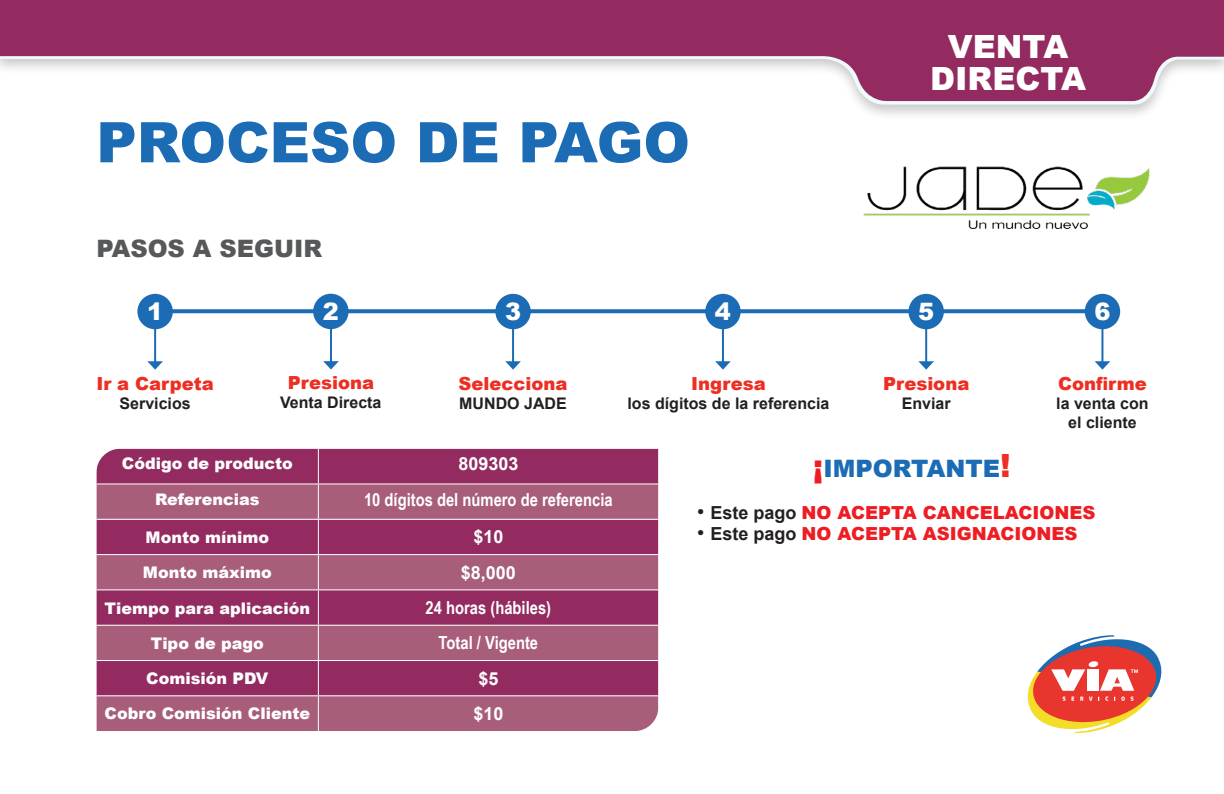
<style>
.page{position:relative;width:1224px;height:794px;background:#fff}
.page>*{position:absolute;margin:0;border:0;box-sizing:border-box;transform-origin:0 0}
.t1{font:900 56px "Arial";color:#1b6bb5}
.t2{font:900 32px/32px "Arial";color:#fff;text-align:center}
.t3{font:900 24px "Arial";color:#57585a}
.t4{font:900 24px "Arial";color:#1b6bb5}
.t5{font:900 24px "Arial";color:#fff}
.t6{font:700 18px "Arial Narrow";color:#fff}
.t7{font:900 18px "Arial";color:#ee1d23}
.t8{font:900 18px "Arial";color:#ee2e22}
.t9{font:700 18px "Arial";color:#fff}
.t10{font:900 16px "Arial";color:#fff}
.t11{font:700 16px/19.2px "Arial";color:#231f20;text-align:center}
.s1{font-size:32px;color:#ee1d23}
.s2{font-size:32px;color:#ee2e22}
.s3{font-weight:700;color:#231f20}
</style>
<div class="page">
<div style="left:0;top:0;width:1224px;height:121px;background:#231f20;opacity:.25"></div>
<svg style="left:0;top:103px;width:1224px;height:3px"></svg>
<svg style="left:0;top:0;width:1224px;height:103px;fill:#932b60"></svg>
<svg style="left:1027px;top:635px;width:135px;height:99px"></svg>
<div style="left:96px;top:448px;width:562px;height:35px;background:#932b60"></div>
<svg style="left:96px;top:484px;width:562px;height:247px;background:#a35075"></svg>
<hr style="left:96px;top:519px;width:222px;height:1px;background:#fff">
<hr style="left:318px;top:519px;width:340px;height:1px;background:#fff">
<hr style="left:96px;top:554px;width:222px;height:1px;background:#fff">
<hr style="left:318px;top:554px;width:340px;height:1px;background:#fff">
<hr style="left:96px;top:589px;width:222px;height:1px;background:#fff">
<hr style="left:318px;top:589px;width:340px;height:1px;background:#fff">
<hr style="left:96px;top:624px;width:222px;height:1px;background:#fff">
<hr style="left:318px;top:624px;width:340px;height:1px;background:#fff">
<hr style="left:96px;top:660px;width:222px;height:1px;background:#fff">
<hr style="left:318px;top:660px;width:340px;height:1px;background:#fff">
<hr style="left:96px;top:695px;width:222px;height:1px;background:#fff">
<hr style="left:318px;top:695px;width:340px;height:1px;background:#fff">
<hr style="left:318px;top:448px;width:1px;height:35px;background:#fff">
<hr style="left:318px;top:484px;width:1px;height:35px;background:#fff">
<hr style="left:318px;top:520px;width:1px;height:34px;background:#fff">
<hr style="left:318px;top:555px;width:1px;height:34px;background:#fff">
<hr style="left:318px;top:590px;width:1px;height:34px;background:#fff">
<hr style="left:318px;top:625px;width:1px;height:35px;background:#fff">
<hr style="left:318px;top:661px;width:1px;height:34px;background:#fff">
<hr style="left:318px;top:696px;width:1px;height:35px;background:#fff">
<img style="left:863px;top:166px;width:287px;height:63px">
<hr style="left:1101px;top:316px;width:2px;height:46px;background:#1b6bb5">
<svg style="left:1095px;top:361px;width:15px;height:9px"></svg>
<svg style="left:173px;top:309px;width:912px;height:4px;background:#2873b9"></svg>
<hr style="left:154px;top:316px;width:2px;height:46px;background:#1b6bb5">
<svg style="left:147px;top:361px;width:16px;height:9px"></svg>
<div style="left:137px;top:294px;width:36px;height:35px;background:#1b6bb5;border-radius:50%"></div>
<hr style="left:722px;top:316px;width:2px;height:46px;background:#1b6bb5">
<svg style="left:715px;top:361px;width:16px;height:9px"></svg>
<div style="left:705px;top:294px;width:36px;height:35px;background:#1b6bb5;border-radius:50%"></div>
<hr style="left:330px;top:316px;width:2px;height:46px;background:#1b6bb5">
<svg style="left:323px;top:361px;width:16px;height:8px"></svg>
<div style="left:313px;top:294px;width:36px;height:35px;background:#1b6bb5;border-radius:50%"></div>
<hr style="left:925px;top:316px;width:2px;height:46px;background:#1b6bb5">
<svg style="left:918px;top:361px;width:16px;height:9px"></svg>
<div style="left:908px;top:294px;width:36px;height:35px;background:#1b6bb5;border-radius:50%"></div>
<hr style="left:512px;top:316px;width:2px;height:46px;background:#1b6bb5">
<svg style="left:505px;top:361px;width:16px;height:9px"></svg>
<div style="left:495px;top:294px;width:36px;height:35px;background:#1b6bb5;border-radius:50%"></div>
<div style="left:1085px;top:294px;width:35px;height:35px;background:#1b6bb5;border-radius:50%"></div>
<h2 class="t2" style="left:930px;top:29px;width:158px">VENTA<br>DIRECTA</h2>
<p class="t1" style="left:96px;top:102px;width:595px">PROCESO DE PAGO</p>
<p class="t3" style="left:96px;top:231px;width:227px">PASOS A SEGUIR</p>
<p class="t5" style="left:147px;top:294px;width:18px">1</p>
<p class="t5" style="left:323px;top:294px;width:18px">2</p>
<p class="t5" style="left:505px;top:294px;width:18px">3</p>
<p class="t5" style="left:715px;top:294px;width:18px">4</p>
<p class="t5" style="left:918px;top:294px;width:18px">5</p>
<p class="t5" style="left:1094px;top:294px;width:18px">6</p>
<p class="t8" style="left:96px;top:370px;width:119px">Ir a Carpeta</p>
<p class="t11" style="left:120px;top:394px;width:73px">Servicios</p>
<p class="t8" style="left:288px;top:370px;width:88px">Presiona</p>
<p class="t11" style="left:280px;top:393px;width:103px">Venta Directa</p>
<p class="t8" style="left:459px;top:370px;width:111px">Selecciona</p>
<p class="t11" style="left:459px;top:394px;width:109px">MUNDO JADE</p>
<p class="t8" style="left:691px;top:370px;width:76px">Ingresa</p>
<p class="t11" style="left:628px;top:394px;width:203px">los dígitos de la referencia</p>
<p class="t8" style="left:883px;top:370px;width:88px">Presiona</p>
<p class="t11" style="left:902px;top:394px;width:50px">Enviar</p>
<p class="t8" style="left:1058px;top:370px;width:90px">Confirme</p>
<p class="t11" style="left:1056px;top:394px;width:94px">la venta con el cliente</p>
<p class="t10" style="left:122px;top:452px;width:172px">Código de producto</p>
<p class="t9" style="left:458px;top:451px;width:62px">809303</p>
<p class="t10" style="left:155px;top:487px;width:106px">Referencias</p>
<p class="t6" style="left:364px;top:485px;width:250px">10 dígitos del número de referencia</p>
<p class="t10" style="left:146px;top:525px;width:125px">Monto mínimo</p>
<p class="t9" style="left:473px;top:524px;width:32px">$10</p>
<p class="t10" style="left:143px;top:560px;width:130px">Monto máximo</p>
<p class="t9" style="left:461px;top:560px;width:57px">$8,000</p>
<p class="t10" style="left:104px;top:596px;width:207px">Tiempo para aplicación</p>
<p class="t6" style="left:426px;top:594px;width:127px">24 horas (hábiles)</p>
<p class="t10" style="left:151px;top:631px;width:115px">Tipo de pago</p>
<p class="t6" style="left:439px;top:629px;width:101px">Total / Vigente</p>
<p class="t10" style="left:146px;top:666px;width:124px">Comisión PDV</p>
<p class="t9" style="left:478px;top:665px;width:22px">$5</p>
<p class="t10" style="left:105px;top:702px;width:207px">Cobro Comisión Cliente</p>
<p class="t9" style="left:473px;top:701px;width:32px">$10</p>
<p class="t4" style="left:813px;top:451px;width:200px"><span class="s1">¡</span>IMPORTANTE<span class="s2">!</span></p>
<p class="t7" style="left:697px;top:499px;width:400px"><sup>●</sup> <span class="s3">Este pago</span> NO ACEPTA CANCELACIONES</p>
<p class="t7" style="left:697px;top:520px;width:382px"><sup>●</sup> <span class="s3">Este pago</span> NO ACEPTA ASIGNACIONES</p>
</div>
